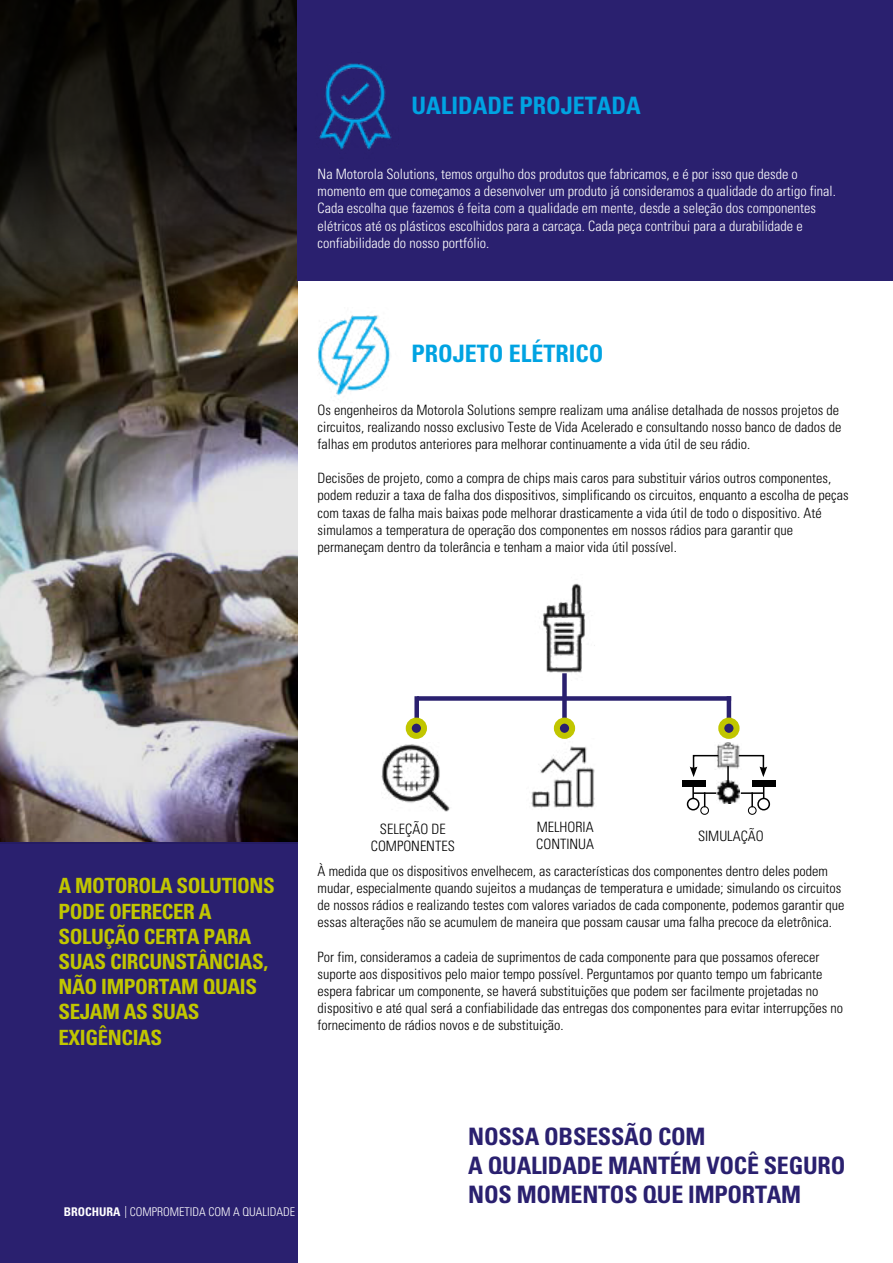
<style>
.page{position:relative;width:893px;height:1263px;background:#fff}
.page>*{position:absolute;margin:0;border:0;box-sizing:border-box;transform-origin:0 0}
.t1{font:700 condensed 24px/28.8px "Univers";letter-spacing:-.01em;color:#2a206f}
.t2{font:700 condensed 24px "Univers";color:#00a3e2}
.t3{font:700 condensed 21px/25.2px "Univers";letter-spacing:-.02em;color:#c1c600}
.t4{font:300 condensed 14.25px/17.1px "Univers";color:#000}
.t5{font:300 condensed 14.25px/17.1px "Univers";color:#fff}
.t6{font:300 condensed 12px "Univers";color:#fff}
.s1{font-weight:700}
</style>
<div class="page">
<div style="left:0;top:612px;width:298px;height:651px;background:#2a206f"></div>
<img style="left:0;top:0;width:298px;height:843px">
<div style="left:298px;top:0;width:595px;height:281px;background:#2a206f"></div>
<img style="left:319px;top:63px;width:73px;height:87px">
<img style="left:317px;top:315px;width:74px;height:81px">
<img style="left:543px;top:583px;width:52px;height:90px">
<img style="left:531px;top:738px;width:64px;height:70px">
<img style="left:381px;top:744px;width:69px;height:68px">
<div style="left:417px;top:696px;width:314px;height:5px;background:#2a206f"></div>
<div style="left:562px;top:673px;width:5px;height:55px;background:#2a206f"></div>
<div style="left:557px;top:721px;width:15px;height:15px;background:#2a206f;border-radius:50%"></div>
<div style="left:554px;top:718px;width:21px;height:21px;border:6px solid #c1c600;border-radius:50%"></div>
<div style="left:414px;top:696px;width:5px;height:32px;background:#2a206f"></div>
<hr style="left:727px;top:696px;width:4px;height:32px;background:#2a206f">
<div style="left:409px;top:721px;width:15px;height:15px;background:#2a206f;border-radius:50%"></div>
<div style="left:406px;top:718px;width:21px;height:21px;border:6px solid #c1c600;border-radius:50%"></div>
<div style="left:721px;top:721px;width:15px;height:15px;background:#2a206f;border-radius:50%"></div>
<div style="left:718px;top:718px;width:21px;height:21px;border:6px solid #c1c600;border-radius:50%"></div>
<img style="left:717px;top:742px;width:23px;height:27px">
<svg style="left:690px;top:754px;width:30px;height:23px"></svg>
<svg style="left:737px;top:754px;width:30px;height:23px"></svg>
<div style="left:682px;top:780px;width:24px;height:6px;background:#000"></div>
<div style="left:752px;top:780px;width:23px;height:6px;background:#000"></div>
<svg style="left:727px;top:766px;width:2px;height:15px"></svg>
<img style="left:716px;top:781px;width:24px;height:22px">
<div style="left:757px;top:798px;width:13px;height:12px;border:2px solid #000;border-radius:50%"></div>
<hr style="left:741px;top:792px;width:23px;height:2px;background:#000">
<svg style="left:751px;top:792px;width:2px;height:14px"></svg>
<div style="left:748px;top:806px;width:9px;height:9px;border:1px solid #000;border-radius:50%"></div>
<svg style="left:692px;top:786px;width:2px;height:12px"></svg>
<div style="left:687px;top:798px;width:13px;height:12px;border:2px solid #000;border-radius:50%"></div>
<hr style="left:693px;top:792px;width:23px;height:2px;background:#000">
<svg style="left:704px;top:792px;width:1px;height:14px"></svg>
<div style="left:700px;top:806px;width:9px;height:9px;border:1px solid #000;border-radius:50%"></div>
<h1 class="t2" style="left:411px;top:91px;width:231px">UALIDADE PROJETADA</h1>
<p class="t5" style="left:318px;top:166px;width:520px">Na Motorola Solutions, temos orgulho dos produtos que fabricamos, e é por isso que desde o momento em que começamos a desenvolver um produto já consideramos a qualidade do artigo final.<br>Cada escolha que fazemos é feita com a qualidade em mente, desde a seleção dos componentes elétricos até os plásticos escolhidos para a carcaça. Cada peça contribui para a durabilidade e confiabilidade do nosso portfólio.</p>
<h1 class="t2" style="left:411px;top:339px;width:194px">PROJETO ELÉTRICO</h1>
<p class="t4" style="left:318px;top:401px;width:525px">Os engenheiros da Motorola Solutions sempre realizam uma análise detalhada de nossos projetos de circuitos, realizando nosso exclusivo Teste de Vida Acelerado e consultando nosso banco de dados de falhas em produtos anteriores para melhorar continuamente a vida útil de seu rádio.</p>
<p class="t4" style="left:318px;top:470px;width:532px">Decisões de projeto, como a compra de chips mais caros para substituir vários outros componentes, podem reduzir a taxa de falha dos dispositivos, simplificando os circuitos, enquanto a escolha de peças com taxas de falha mais baixas pode melhorar drasticamente a vida útil de todo o dispositivo. Até simulamos a temperatura de operação dos componentes em nossos rádios para garantir que permaneçam dentro da tolerância e tenham a maior vida útil possível.</p>
<h2 class="t3" style="left:59px;top:873px;width:218px">A MOTOROLA SOLUTIONS<br>PODE OFERECER A<br>SOLUÇÃO CERTA PARA<br>SUAS CIRCUNSTÂNCIAS,<br>NÃO IMPORTAM QUAIS<br>SEJAM AS SUAS<br>EXIGÊNCIAS</h2>
<p class="t4" style="left:371px;top:820px;width:85px;text-align:center">SELEÇÃO DE<br>COMPONENTES</p>
<p class="t4" style="left:536px;top:819px;width:59px">MELHORIA<br>CONTINUA</p>
<p class="t4" style="left:698px;top:827px;width:67px">SIMULAÇÃO</p>
<p class="t4" style="left:318px;top:862px;width:528px">À medida que os dispositivos envelhecem, as características dos componentes dentro deles podem mudar, especialmente quando sujeitos a mudanças de temperatura e umidade; simulando os circuitos de nossos rádios e realizando testes com valores variados de cada componente, podemos garantir que essas alterações não se acumulem de maneira que possam causar uma falha precoce da eletrônica.</p>
<p class="t4" style="left:318px;top:948px;width:527px">Por fim, consideramos a cadeia de suprimentos de cada componente para que possamos oferecer suporte aos dispositivos pelo maior tempo possível. Perguntamos por quanto tempo um fabricante espera fabricar um componente, se haverá substituições que podem ser facilmente projetadas no dispositivo e até qual será a confiabilidade das entregas dos componentes para evitar interrupções no fornecimento de rádios novos e de substituição.</p>
<p class="t6" style="left:64px;top:1205px;width:233px"><span class="s1">BROCHURA</span> | COMPROMETIDA COM A QUALIDADE</p>
<h1 class="t1" style="left:468px;top:1122px;width:379px">NOSSA OBSESSÃO COM<br>A QUALIDADE MANTÉM VOCÊ SEGURO<br>NOS MOMENTOS QUE IMPORTAM</h1>
</div>
